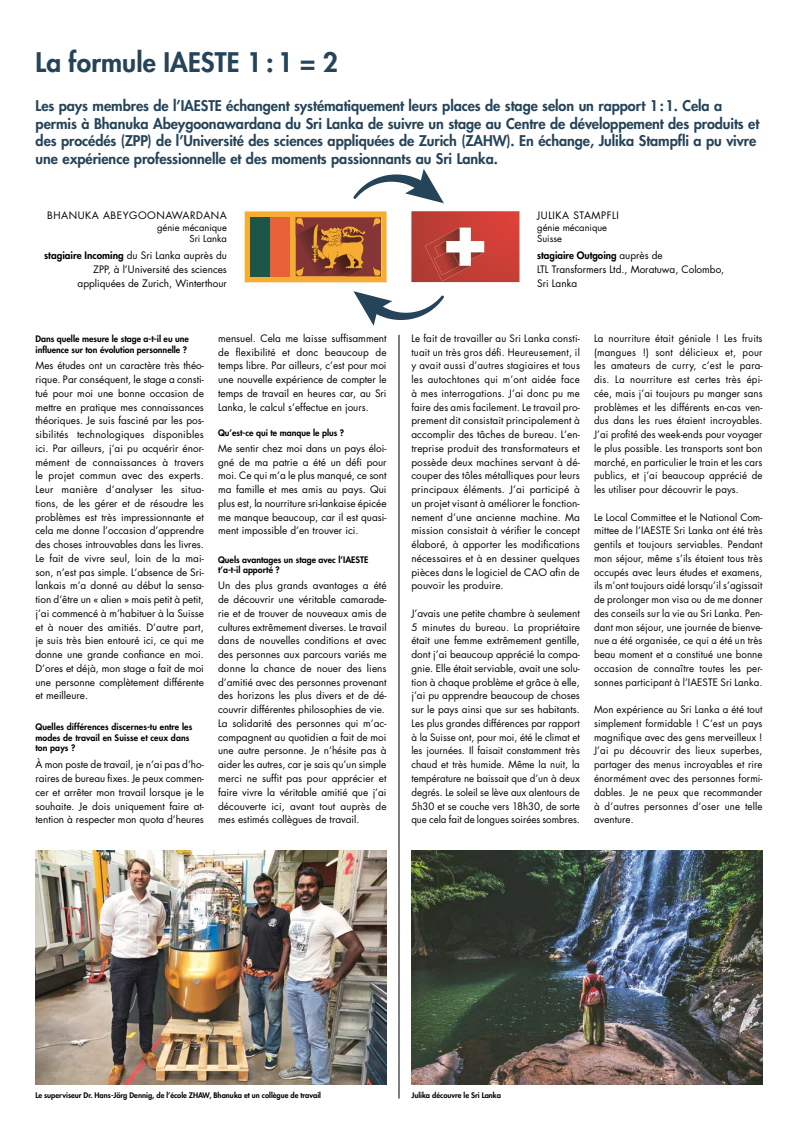
<style>
.page{position:relative;width:798px;height:1134px;background:#fff}
.page>*{position:absolute;margin:0;border:0;box-sizing:border-box;transform-origin:0 0}
.t1{font:800 26.25px "Futura Std";letter-spacing:.005em;color:#264459}
.t2{font:800 14.38px/17.5px "Futura Std";letter-spacing:-.005em;color:#264459}
.t3{font:10px/13.8px "Futura Std";color:#000;text-align:justify}
.t4{font:10px "Futura Std";letter-spacing:.05em;color:#000}
.t5{font:9.38px/11.2px "Futura Std";color:#000}
.t6{font:800 8.75px/10.6px "Futura Std";color:#000}
.t7{font:800 7.5px "Futura Std";color:#000}
.s1{font-weight:800}
</style>
<div class="page">
<hr style="left:398px;top:335px;width:1px;height:763px;background:#000">
<img style="left:36px;top:851px;width:350px;height:233px">
<img style="left:411px;top:851px;width:351px;height:233px">
<svg style="left:244px;top:169px;width:275px;height:180px"></svg>
<p class="t1" style="left:35px;top:46px;width:304px">La formule IAESTE 1 : 1 = 2</p>
<p class="t2" style="left:36px;top:97px;width:725px">Les pays membres de l’IAESTE échangent systématiquement leurs places de stage selon un rapport 1:1. Cela a permis à Bhanuka Abeygoonawardana du Sri Lanka de suivre un stage au Centre de développement des produits et des procédés (ZPP) de l’Université des sciences appliquées de Zurich (ZAHW). En échange, Julika Stampfli a pu vivre une expérience professionnelle et des moments passionnants au Sri Lanka.</p>
<p class="t4" style="left:47px;top:209px;width:181px">BHANUKA ABEYGOONAWARDANA</p>
<p class="t5" style="left:157px;top:222px;width:71px;text-align:right">génie mécanique<br>Sri Lanka</p>
<p class="t3" style="left:44px;top:249px;width:184px;text-align:right"><span class="s1">stagiaire Incoming</span> du Sri Lanka auprès du<br>ZPP, à l’Université des sciences appliquées de Zurich, Winterthour</p>
<p class="t6" style="left:35px;top:333px;width:155px">Dans quelle mesure le stage a-t-il eu une influence sur ton évolution personnelle ?</p>
<p class="t3" style="left:35px;top:359px;width:170px">Mes études ont un caractère très théo&shy;rique. Par conséquent, le stage a consti&shy;tué pour moi une bonne occasion de mettre en pratique mes connaissances théoriques. Je suis fasciné par les pos&shy;sibilités technologiques disponibles ici. Par ailleurs, j’ai pu acquérir énor&shy;mément de connaissances à travers le projet commun avec des experts.<br>Leur manière d’analyser les situa&shy;tions, de les gérer et de résoudre les problèmes est très impressionnante et cela me donne l’occasion d’apprendre des choses introuvables dans les livres.<br>Le fait de vivre seul, loin de la mai&shy;son, n’est pas simple. L’absence de Sri&shy;lankais m’a donné au début la sensa&shy;tion d’être un « alien » mais petit à petit, j’ai commencé à m’habituer à la Suisse et à nouer des amitiés. D’autre part, je suis très bien entouré ici, ce qui me donne une grande confiance en moi.<br>D’ores et déjà, mon stage a fait de moi une personne complètement différente et meilleure.</p>
<p class="t6" style="left:35px;top:721px;width:158px">Quelles différences discernes-tu entre les modes de travail en Suisse et ceux dans ton pays ?</p>
<p class="t3" style="left:35px;top:758px;width:170px">À mon poste de travail, je n’ai pas d’ho&shy;raires de bureau fixes. Je peux commen&shy;cer et arrêter mon travail lorsque je le souhaite. Je dois uniquement faire at&shy;tention à respecter mon quota d’heures</p>
<p class="t3" style="left:218px;top:331px;width:170px">mensuel. Cela me laisse suffisamment de flexibilité et donc beaucoup de temps libre. Par ailleurs, c’est pour moi une nouvelle expérience de compter le temps de travail en heures car, au Sri Lanka, le calcul s’effectue en jours.</p>
<p class="t6" style="left:218px;top:428px;width:127px">Qu’est-ce qui te manque le plus ?</p>
<p class="t3" style="left:218px;top:441px;width:170px">Me sentir chez moi dans un pays éloi&shy;gné de ma patrie a été un défi pour moi. Ce qui m’a le plus manqué, ce sont ma famille et mes amis au pays. Qui plus est, la nourriture sri-lankaise épicée me manque beaucoup, car il est quasi&shy;ment impossible d’en trouver ici.</p>
<p class="t6" style="left:218px;top:554px;width:152px">Quels avantages un stage avec l’IAESTE t’a-t-il apporté ?</p>
<p class="t3" style="left:218px;top:579px;width:170px;text-align:left">Un des plus grands avantages a été de découvrir une véritable camarade&shy;rie et de trouver de nouveaux amis de cultures extrêmement diverses. Le travail dans de nouvelles conditions et avec des personnes aux parcours variés me donne la chance de nouer des liens d’amitié avec des personnes provenant des horizons les plus divers et de dé&shy;couvrir différentes philosophies de vie.<br>La solidarité des personnes qui m’ac&shy;compagnent au quotidien a fait de moi une autre personne. Je n’hésite pas à aider les autres, car je sais qu’un simple merci ne suffit pas pour apprécier et faire vivre la véritable amitié que j’ai découverte ici, avant tout auprès de mes estimés collègues de travail.</p>
<p class="t4" style="left:537px;top:209px;width:83px">JULIKA STAMPFLI</p>
<p class="t5" style="left:537px;top:222px;width:71px">génie mécanique<br>Suisse</p>
<p class="t3" style="left:537px;top:249px;width:188px;text-align:left"><span class="s1">stagiaire Outgoing</span> auprès de<br>LTL Transformers Ltd., Moratuwa, Colombo,<br>Sri Lanka</p>
<p class="t3" style="left:411px;top:331px;width:170px">Le fait de travailler au Sri Lanka consti&shy;tuait un très gros défi. Heureusement, il y avait aussi d’autres stagiaires et tous les autochtones qui m’ont aidée face à mes interrogations. J’ai donc pu me faire des amis facilement. Le travail pro&shy;prement dit consistait principalement à accomplir des tâches de bureau. L’en&shy;treprise produit des transformateurs et possède deux machines servant à dé&shy;couper des tôles métalliques pour leurs principaux éléments. J’ai participé à un projet visant à améliorer le fonction&shy;nement d’une ancienne machine. Ma mission consistait à vérifier le concept élaboré, à apporter les modifications nécessaires et à en dessiner quelques pièces dans le logiciel de CAO afin de pouvoir les produire.</p>
<p class="t3" style="left:411px;top:606px;width:170px">J’avais une petite chambre à seulement 5 minutes du bureau. La propriétaire était une femme extrêmement gentille, dont j’ai beaucoup apprécié la compa&shy;gnie. Elle était serviable, avait une solu&shy;tion à chaque problème et grâce à elle, j’ai pu apprendre beaucoup de choses sur le pays ainsi que sur ses habitants.<br>Les plus grandes différences par rapport à la Suisse ont, pour moi, été le climat et les journées. Il faisait constamment très chaud et très humide. Même la nuit, la température ne baissait que d’un à deux degrés. Le soleil se lève aux alentours de 5h30 et se couche vers 18h30, de sorte que cela fait de longues soirées sombres.</p>
<p class="t3" style="left:594px;top:331px;width:170px">La nourriture était géniale ! Les fruits (mangues !) sont délicieux et, pour les amateurs de curry, c’est le para&shy;dis. La nourriture est certes très épi&shy;cée, mais j’ai toujours pu manger sans problèmes et les différents en-cas ven&shy;dus dans les rues étaient incroyables.<br>J’ai profité des week-ends pour voyager le plus possible. Les transports sont bon marché, en particulier le train et les cars publics, et j’ai beaucoup apprécié de les utiliser pour découvrir le pays.</p>
<p class="t3" style="left:594px;top:510px;width:170px">Le Local Committee et le National Com&shy;mittee de l’IAESTE Sri Lanka ont été très gentils et toujours serviables. Pendant mon séjour, même s’ils étaient tous très occupés avec leurs études et examens, ils m’ont toujours aidé lorsqu’il s’agissait de prolonger mon visa ou de me donner des conseils sur la vie au Sri Lanka. Pen&shy;dant mon séjour, une journée de bienve&shy;nue a été organisée, ce qui a été un très beau moment et a constitué une bonne occasion de connaître toutes les per&shy;sonnes participant à l’IAESTE Sri Lanka.</p>
<p class="t3" style="left:594px;top:703px;width:170px">Mon expérience au Sri Lanka a été tout simplement formidable ! C’est un pays magnifique avec des gens merveilleux !<br>J’ai pu découvrir des lieux superbes, partager des menus incroyables et rire énormément avec des personnes formi&shy;dables. Je ne peux que recommander à d’autres personnes d’oser une telle aventure.</p>
<p class="t7" style="left:35px;top:1090px;width:287px">Le superviseur Dr. Hans-Jörg Dennig, de l’école ZHAW, Bhanuka et un collègue de travail</p>
<p class="t7" style="left:411px;top:1090px;width:91px">Julika découvre le Sri Lanka</p>
</div>
